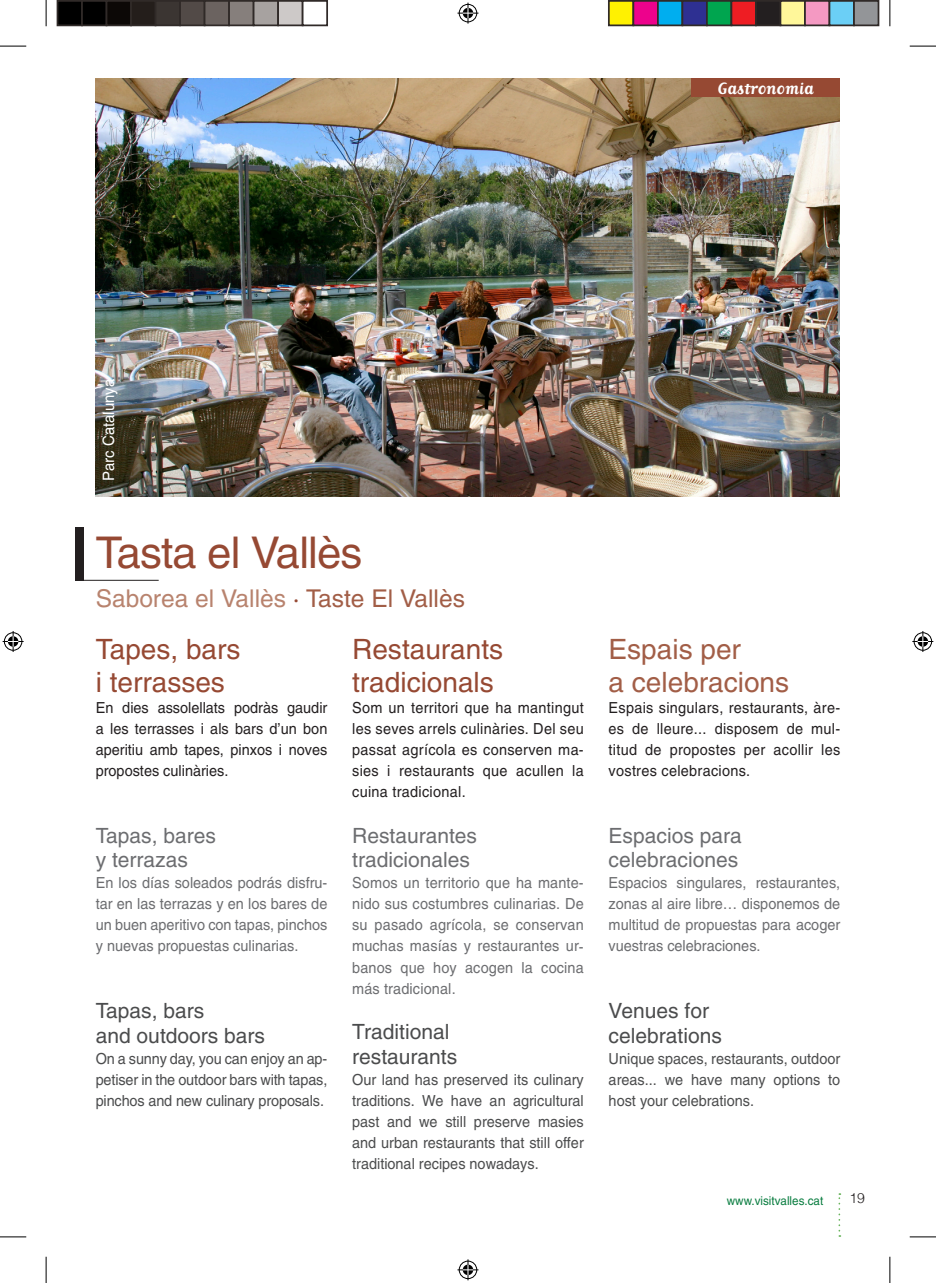
<style>
.page{position:relative;width:936px;height:1283px;background:#fff}
.page>*{position:absolute;margin:0;border:0;box-sizing:border-box;transform-origin:0 0}
.t1{font:43.75px "Helvetica";letter-spacing:-.02em;color:#964933}
.t2{font:28px/33.6px "Helvetica";color:#964933}
.t3{font:28px/33.6px "Helvetica";color:#a25e47}
.t4{font:24.5px "Helvetica";color:#b8836e}
.t5{font:21px/24.5px "Helvetica";color:#6c6d70}
.t6{font:21px/24.5px "Helvetica";color:#4b4c4d}
.t7{font:700 19.25px "Matrix Script";color:#fff}
.t8{font:15.75px "Helvetica";color:#fff;scale:.95 1}
.t9{font:15.22px/21px "Helvetica";color:#6c6d70;text-align:justify;scale:.95 1}
.t10{font:15.22px/21px "Helvetica";letter-spacing:.02em;color:#231f20;text-align:justify;scale:.95 1}
.t11{font:15.22px/21px "Helvetica";color:#4b4c4d;text-align:justify;scale:.95 1}
.t12{font:300 14px "Helvetica";color:#231f20}
.t13{font:12.25px "Helvetica";color:#087c3f;scale:.95 1}
.s1{color:#964933}
.s2{color:#a25e47}
</style>
<div class="page">
<svg style="left:838px;top:1193px;width:2px;height:44px"></svg>
<img style="left:96px;top:78px;width:743px;height:418px">
<div style="left:75px;top:527px;width:8px;height:53px;background:#231f20"></div>
<hr style="left:75px;top:580px;width:84px;height:1px;background:#231f20">
<div style="left:691px;top:78px;width:149px;height:19px;background:#964933"></div>
<svg style="left:0;top:46px;width:26px;height:1px"></svg>
<svg style="left:909px;top:46px;width:26px;height:1px"></svg>
<svg style="left:0;top:1236px;width:26px;height:1px"></svg>
<svg style="left:909px;top:1236px;width:26px;height:1px"></svg>
<svg style="left:46px;top:0;width:1px;height:26px"></svg>
<svg style="left:46px;top:1256px;width:1px;height:27px"></svg>
<svg style="left:889px;top:0;width:1px;height:26px"></svg>
<svg style="left:889px;top:1256px;width:1px;height:27px"></svg>
<svg style="left:457px;top:3px;width:21px;height:21px"></svg>
<svg style="left:457px;top:1259px;width:21px;height:21px"></svg>
<svg style="left:3px;top:631px;width:21px;height:21px"></svg>
<svg style="left:912px;top:631px;width:21px;height:21px"></svg>
<div style="left:57px;top:1px;width:25px;height:24px;background:#000"></div>
<div style="left:57px;top:0;width:26px;height:26px;border:2px solid #302a28"></div>
<div style="left:82px;top:1px;width:24px;height:24px;background:#000"></div>
<div style="left:81px;top:0;width:26px;height:26px;border:2px solid #302a28"></div>
<div style="left:106px;top:1px;width:25px;height:24px;background:#0c0806"></div>
<div style="left:106px;top:0;width:26px;height:26px;border:2px solid #302a28"></div>
<div style="left:131px;top:1px;width:24px;height:24px;background:#241e1b"></div>
<div style="left:130px;top:0;width:26px;height:26px;border:2px solid #302a28"></div>
<div style="left:155px;top:1px;width:25px;height:24px;background:#3b3532"></div>
<div style="left:155px;top:0;width:26px;height:26px;border:2px solid #302a28"></div>
<div style="left:180px;top:1px;width:24px;height:24px;background:#524a47"></div>
<div style="left:179px;top:0;width:26px;height:26px;border:2px solid #302a28"></div>
<div style="left:204px;top:1px;width:25px;height:24px;background:#6b6360"></div>
<div style="left:204px;top:0;width:26px;height:26px;border:2px solid #302a28"></div>
<div style="left:229px;top:1px;width:24px;height:24px;background:#867f7c"></div>
<div style="left:228px;top:0;width:26px;height:26px;border:2px solid #302a28"></div>
<div style="left:253px;top:1px;width:25px;height:24px;background:#a7a2a0"></div>
<div style="left:253px;top:0;width:26px;height:26px;border:2px solid #302a28"></div>
<div style="left:278px;top:1px;width:24px;height:24px;background:#cdc9c8"></div>
<div style="left:277px;top:0;width:26px;height:26px;border:2px solid #302a28"></div>
<div style="left:302px;top:0;width:26px;height:26px;border:2px solid #302a28"></div>
<div style="left:609px;top:1px;width:24px;height:24px;background:#fff101"></div>
<div style="left:608px;top:0;width:26px;height:26px;border:2px solid #302a28"></div>
<div style="left:633px;top:1px;width:25px;height:24px;background:#ed028c"></div>
<div style="left:632px;top:0;width:26px;height:26px;border:2px solid #302a28"></div>
<div style="left:658px;top:1px;width:24px;height:24px;background:#00aeef"></div>
<div style="left:657px;top:0;width:26px;height:26px;border:2px solid #302a28"></div>
<div style="left:682px;top:1px;width:25px;height:24px;background:#2e3092"></div>
<div style="left:681px;top:0;width:26px;height:26px;border:2px solid #302a28"></div>
<div style="left:707px;top:1px;width:24px;height:24px;background:#00a54f"></div>
<div style="left:706px;top:0;width:26px;height:26px;border:2px solid #302a28"></div>
<div style="left:731px;top:1px;width:25px;height:24px;background:#ee1d23"></div>
<div style="left:730px;top:0;width:26px;height:26px;border:2px solid #302a28"></div>
<div style="left:756px;top:1px;width:24px;height:24px;background:#231f20"></div>
<div style="left:755px;top:0;width:26px;height:26px;border:2px solid #302a28"></div>
<div style="left:780px;top:1px;width:25px;height:24px;background:#fff79a"></div>
<div style="left:779px;top:0;width:26px;height:26px;border:2px solid #302a28"></div>
<div style="left:805px;top:1px;width:24px;height:24px;background:#f499c2"></div>
<div style="left:804px;top:0;width:26px;height:26px;border:2px solid #302a28"></div>
<div style="left:829px;top:1px;width:25px;height:24px;background:#6bcff6"></div>
<div style="left:828px;top:0;width:26px;height:26px;border:2px solid #302a28"></div>
<div style="left:854px;top:1px;width:24px;height:24px;background:#939598"></div>
<div style="left:853px;top:0;width:26px;height:26px;border:2px solid #302a28"></div>
<p class="t7" style="left:717px;top:78px;width:98px">Gastronomia</p>
<p class="t8" style="left:99px;top:481px;width:109px;rotate:-90deg">Parc Catalunya</p>
<h1 class="t1" style="left:96px;top:527px;width:268px">Tasta el Vallès</h1>
<h3 class="t4" style="left:96px;top:584px;width:371px">Saborea el Vallès <span class="s1">·</span> <span class="s2">Taste El Vallès</span></h3>
<h2 class="t2" style="left:96px;top:632px;width:146px">Tapes, bars i terrasses</h2>
<p class="t10" style="left:96px;top:697px;width:245px">En dies assolellats podràs gaudir a les terrasses i als bars d’un bon aperitiu amb tapes, pinxos i noves propostes culinàries.</p>
<h3 class="t5" style="left:96px;top:823px;width:122px">Tapas, bares y terrazas</h3>
<p class="t9" style="left:96px;top:872px;width:245px">En los días soleados podrás disfru&shy;tar en las terrazas y en los bares de un buen aperitivo con tapas, pinchos y nuevas propuestas culinarias.</p>
<h3 class="t6" style="left:96px;top:998px;width:171px">Tapas, bars<br>and outdoors bars</h3>
<p class="t11" style="left:96px;top:1047px;width:245px">On a sunny day, you can enjoy an ap&shy;petiser in the outdoor bars with tapas, pinchos and new culinary proposals.</p>
<h2 class="t2" style="left:352px;top:632px;width:152px">Restaurants tradicionals</h2>
<p class="t10" style="left:352px;top:697px;width:245px">Som un territori que ha mantingut les seves arrels culinàries. Del seu passat agrícola es conserven ma&shy;sies i restaurants que acullen la cuina tradicional.</p>
<h3 class="t5" style="left:352px;top:823px;width:126px">Restaurantes tradicionales</h3>
<p class="t9" style="left:352px;top:872px;width:245px">Somos un territorio que ha mante&shy;nido sus costumbres culinarias. De su pasado agrícola, se conservan muchas masías y restaurantes ur&shy;banos que hoy acogen la cocina más tradicional.</p>
<h3 class="t6" style="left:352px;top:1019px;width:107px">Traditional restaurants</h3>
<p class="t11" style="left:352px;top:1068px;width:245px">Our land has preserved its culinary traditions. We have an agricultural past and we still preserve masies and urban restaurants that still offer traditional recipes nowadays.</p>
<h2 class="t3" style="left:608px;top:632px;width:182px">Espais per<br>a celebracions</h2>
<p class="t10" style="left:608px;top:697px;width:245px">Espais singulars, restaurants, àre&shy;es de lleure... disposem de mul&shy;titud de propostes per acollir les vostres celebracions.</p>
<h3 class="t5" style="left:608px;top:823px;width:135px">Espacios para celebraciones</h3>
<p class="t9" style="left:608px;top:872px;width:245px">Espacios singulares, restaurantes, zonas al aire libre… disponemos de multitud de propuestas para acoger vuestras celebraciones.</p>
<h3 class="t6" style="left:608px;top:998px;width:115px">Venues for celebrations</h3>
<p class="t11" style="left:608px;top:1047px;width:245px">Unique spaces, restaurants, outdoor areas... we have many options to host your celebrations.</p>
<p class="t13" style="left:726px;top:1194px;width:103px">www.visitvalles.cat</p>
<p class="t12" style="left:849px;top:1186px;width:17px">19</p>
</div>
